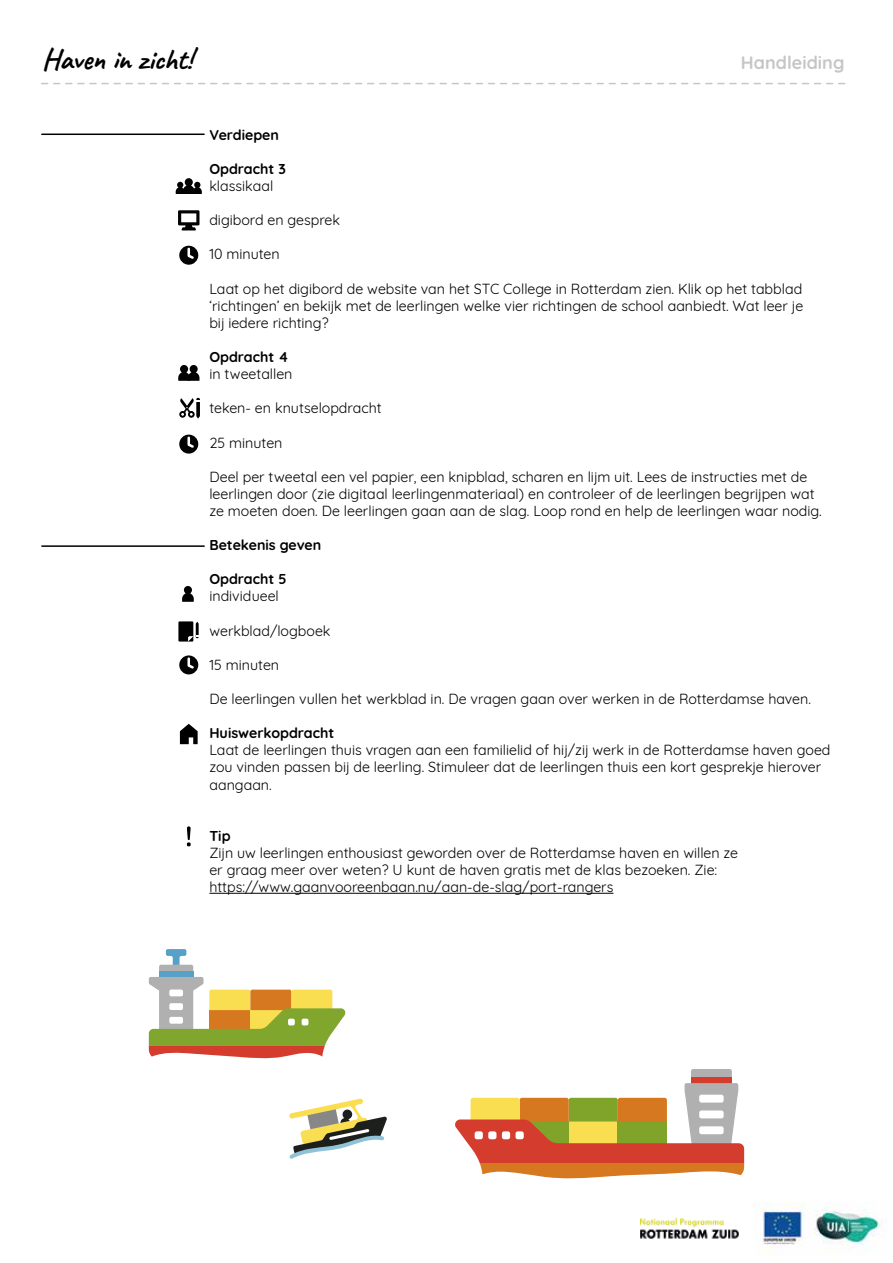
<style>
.page{position:relative;width:893px;height:1263px;background:#fff}
.page>*{position:absolute;margin:0;border:0;box-sizing:border-box;transform-origin:0 0}
.t1{font:700 30px "Caveat";letter-spacing:-.02em;color:#000}
.t2{font:700 18px "Quicksand";color:#c6c6c6}
.t3{font:14.25px/17.1px "Quicksand";color:#000}
.t4{font:700 14.25px "Quicksand";color:#000}
</style>
<div class="page">
<svg style="left:42px;top:83px;width:803px;height:1px"></svg>
<hr style="left:209px;top:893px;width:404px;height:1px;background:#000">
<hr style="left:42px;top:545px;width:162px;height:2px;background:#000">
<hr style="left:42px;top:134px;width:162px;height:1px;background:#000">
<svg style="left:180px;top:724px;width:18px;height:20px"></svg>
<svg style="left:187px;top:826px;width:4px;height:20px"></svg>
<svg style="left:178px;top:210px;width:21px;height:20px"></svg>
<div style="left:178px;top:621px;width:15px;height:20px;background:#000"></div>
<svg style="left:188px;top:622px;width:11px;height:19px"></svg>
<svg style="left:179px;top:398px;width:21px;height:21px"></svg>
<svg style="left:176px;top:178px;width:26px;height:16px"></svg>
<svg style="left:182px;top:586px;width:12px;height:16px"></svg>
<div style="left:179px;top:655px;width:19px;height:19px;background:#020203;border-radius:50%"></div>
<svg style="left:187px;top:656px;width:9px;height:13px"></svg>
<svg style="left:179px;top:435px;width:19px;height:19px"></svg>
<svg style="left:186px;top:435px;width:10px;height:15px"></svg>
<div style="left:179px;top:246px;width:19px;height:19px;background:#020203;border-radius:50%"></div>
<svg style="left:187px;top:246px;width:9px;height:13px"></svg>
<svg style="left:178px;top:365px;width:21px;height:16px"></svg>
<div style="left:691px;top:1069px;width:41px;height:16px;background:#b0b0b0;border-radius:2px"></div>
<div style="left:691px;top:1077px;width:41px;height:8px;background:#d43d2e"></div>
<svg style="left:455px;top:1083px;width:289px;height:96px"></svg>
<svg style="left:166px;top:949px;width:20px;height:16px"></svg>
<div style="left:159px;top:965px;width:34px;height:13px;background:#b0b0b0;border-radius:2px"></div>
<div style="left:159px;top:971px;width:34px;height:7px;background:#57a1c8"></div>
<svg style="left:149px;top:977px;width:197px;height:82px"></svg>
<svg style="left:289px;top:1098px;width:98px;height:61px"></svg>
<img style="left:640px;top:1218px;width:99px;height:21px">
<img style="left:760px;top:1202px;width:123px;height:51px">
<h1 class="t1" style="left:42px;top:40px;width:152px">Haven in zicht!</h1>
<p class="t2" style="left:741px;top:48px;width:105px">Handleiding</p>
<p class="t4" style="left:209px;top:123px;width:71px">Verdiepen</p>
<p class="t4" style="left:209px;top:157px;width:78px">Opdracht 3</p>
<p class="t3" style="left:209px;top:176px;width:65px">klassikaal</p>
<p class="t3" style="left:209px;top:210px;width:132px">digibord en gesprek</p>
<p class="t3" style="left:209px;top:244px;width:72px">10 minuten</p>
<p class="t3" style="left:209px;top:278px;width:595px;text-align:justify">Laat op het digibord de website van het STC College in Rotterdam zien. Klik op het tabblad ‘richtingen’ en bekijk met de leerlingen welke vier richtingen de school aanbiedt. Wat leer je bij iedere richting?</p>
<p class="t4" style="left:209px;top:345px;width:81px">Opdracht 4</p>
<p class="t3" style="left:209px;top:364px;width:85px">in tweetallen</p>
<p class="t3" style="left:209px;top:398px;width:174px">teken- en knutselopdracht</p>
<p class="t3" style="left:209px;top:432px;width:75px">25 minuten</p>
<p class="t3" style="left:209px;top:467px;width:614px">Deel per tweetal een vel papier, een knipblad, scharen en lijm uit. Lees de instructies met de leerlingen door (zie digitaal leerlingenmateriaal) en controleer of de leerlingen begrijpen wat ze moeten doen. De leerlingen gaan aan de slag. Loop rond en help de leerlingen waar nodig.</p>
<p class="t4" style="left:209px;top:533px;width:114px">Betekenis geven</p>
<p class="t4" style="left:209px;top:567px;width:79px">Opdracht 5</p>
<p class="t3" style="left:209px;top:586px;width:71px">individueel</p>
<p class="t3" style="left:209px;top:620px;width:123px">werkblad/logboek</p>
<p class="t3" style="left:209px;top:655px;width:71px">15 minuten</p>
<p class="t3" style="left:209px;top:689px;width:603px">De leerlingen vullen het werkblad in. De vragen gaan over werken in de Rotterdamse haven.</p>
<p class="t4" style="left:209px;top:721px;width:126px">Huiswerkopdracht</p>
<p class="t3" style="left:209px;top:740px;width:623px">Laat de leerlingen thuis vragen aan een familielid of hij/zij werk in de Rotterdamse haven goed zou vinden passen bij de leerling. Stimuleer dat de leerlingen thuis een kort gesprekje hierover aangaan.</p>
<p class="t4" style="left:209px;top:824px;width:23px">Tip</p>
<p class="t3" style="left:209px;top:843px;width:530px">Zijn uw leerlingen enthousiast geworden over de Rotterdamse haven en willen ze er graag meer over weten? U kunt de haven gratis met de klas bezoeken. Zie: https://www.gaanvooreenbaan.nu/aan-de-slag/port-rangers</p>
</div>
